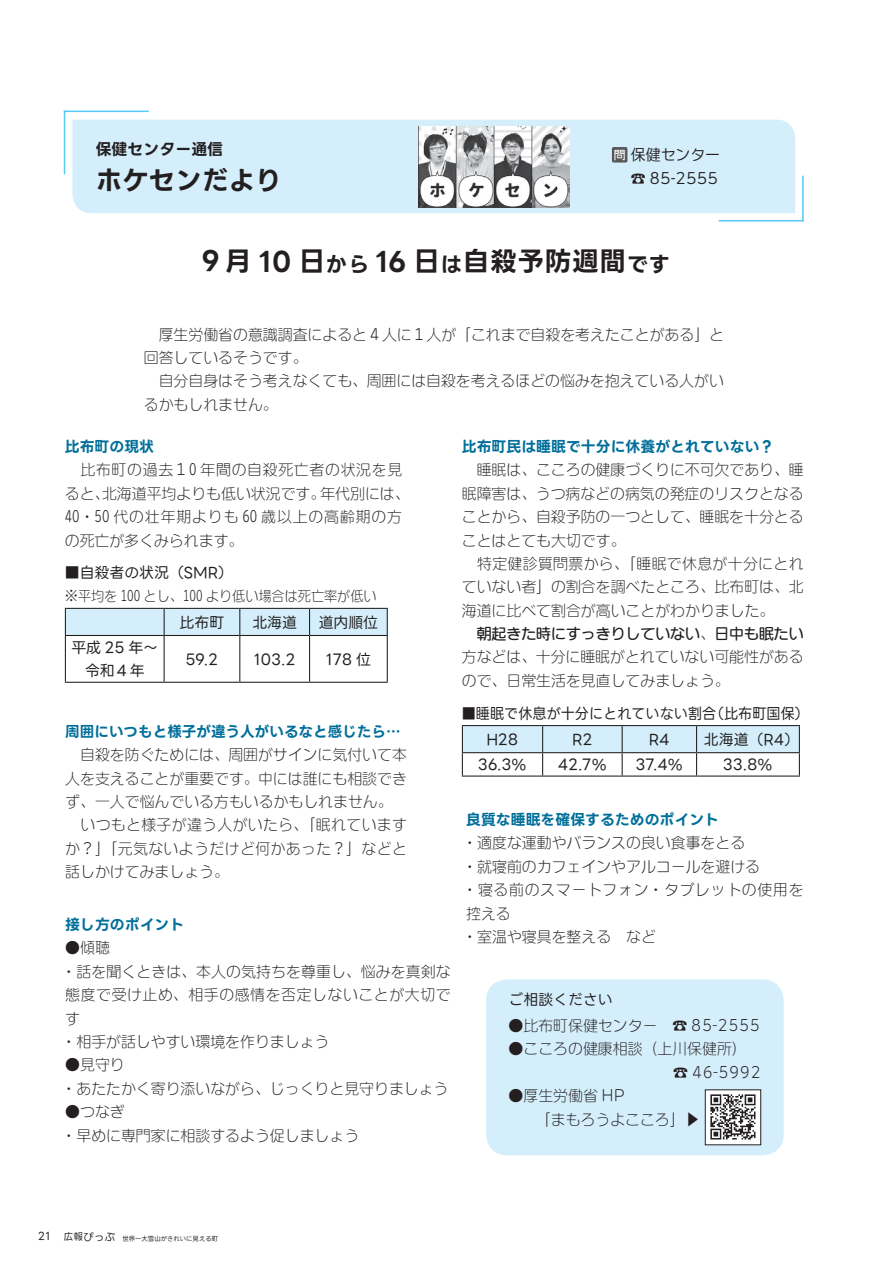
<style>
.page{position:relative;width:893px;height:1263px;background:#fff}
.page>*{position:absolute;margin:0;border:0;box-sizing:border-box;transform-origin:0 0}
.t1{font:700 26.55px "LINE Seed JP TTF";letter-spacing:.03em;color:#231f20}
.t2{font:700 26.55px "LINE Seed JP TTF";color:#231f20}
.t3{font:700 21.3px "LINE Seed JP TTF";color:#231f20}
.t4{font:700 15.9px "LINE Seed JP TTF";color:#231f20}
.t5{font:14.85px/23.4px "DFUD Maru Gothic W2 WIN RKSJ H";color:#231f20}
.t6{font:14.85px "LINE Seed JP OTF";color:#231f20}
.t7{font:700 14.85px "LINE Seed JP OTF";color:#006f9a}
.t8{font:14.85px/23.4px "DFUD Maru Gothic W2 WINP RKSJ H";color:#231f20}
.t9{font:14.85px/23.4px "DFUD Maru Gothic W2 WIN RKSJ H";letter-spacing:.06em;color:#231f20}
.t10{font:14.85px/25.8px "LINE Seed JP OTF";color:#231f20;scale:.95 1}
.t11{font:14.85px/23.4px "DFUD Maru Gothic W2 WIN RKSJ H";letter-spacing:.045em;color:#231f20}
.t12{font:14.85px "DFUD Maru Gothic W6 WIN RKSJ H";color:#231f20}
.t13{font:14.85px "DFUD Gothic W4 WINP RKSJ H";color:#231f20}
.t14{font:14.85px "DFUD Gothic W4 WIN RKSJ H";color:#231f20}
.t15{font:13.8px "DFUD Maru Gothic W2 WIN RKSJ H";color:#231f20;scale:.95 1}
.t16{font:11.25px "DFUD Gothic W6 WIN RKSJ H";color:#fff}
.t17{font:10.65px "LINE Seed JP OTF";color:#231f20}
.t18{font:6.45px "LINE Seed JP OTF";color:#231f20}
.s1{font-family:"Koz Min Pro"}
.s2{font-size:26.55px}
.s3{font-size:21.3px}
.s4{font-family:"DFUD Maru Gothic W2 WIN RKSJ H"}
.s5{font-family:"Koz Go Pro"}
.s6{font-size:9.6px}
</style>
<div class="page">
<div style="left:72px;top:120px;width:723px;height:93px;background:#d4effb"></div>
<hr style="left:64px;top:111px;width:85px;height:1px;background:#56cbf5">
<hr style="left:64px;top:111px;width:1px;height:63px;background:#56cbf5">
<hr style="left:719px;top:220px;width:85px;height:1px;background:#56cbf5">
<hr style="left:802px;top:176px;width:2px;height:45px;background:#56cbf5">
<div style="left:612px;top:147px;width:15px;height:16px;background:#57585a;border-radius:2px"></div>
<img style="left:418px;top:126px;width:151px;height:81px">
<svg style="left:65px;top:608px;width:323px;height:27px;background:#cbe4ef"></svg>
<hr style="left:65px;top:635px;width:99px;height:1px;background:#231f20">
<hr style="left:65px;top:636px;width:1px;height:46px;background:#231f20">
<hr style="left:164px;top:635px;width:76px;height:1px;background:#231f20">
<hr style="left:164px;top:636px;width:1px;height:46px;background:#231f20">
<hr style="left:240px;top:635px;width:70px;height:1px;background:#231f20">
<hr style="left:239px;top:636px;width:1px;height:46px;background:#231f20">
<hr style="left:310px;top:635px;width:78px;height:1px;background:#231f20">
<hr style="left:309px;top:636px;width:1px;height:46px;background:#231f20">
<hr style="left:387px;top:636px;width:1px;height:46px;background:#231f20">
<hr style="left:65px;top:682px;width:99px;height:1px;background:#231f20">
<hr style="left:164px;top:682px;width:76px;height:1px;background:#231f20">
<hr style="left:240px;top:682px;width:70px;height:1px;background:#231f20">
<hr style="left:310px;top:682px;width:78px;height:1px;background:#231f20">
<svg style="left:462px;top:725px;width:338px;height:50px"></svg>
<hr style="left:462px;top:775px;width:81px;height:2px;background:#231f20">
<hr style="left:543px;top:775px;width:79px;height:2px;background:#231f20">
<hr style="left:622px;top:775px;width:75px;height:2px;background:#231f20">
<hr style="left:697px;top:775px;width:103px;height:2px;background:#231f20">
<div style="left:486px;top:979px;width:298px;height:176px;background:#d4effb;border-radius:21px"></div>
<img style="left:707px;top:1091px;width:52px;height:52px">
<div style="left:705px;top:1089px;width:56px;height:56px;border:1px solid #231f20"></div>
<p class="t4" style="left:96px;top:140px;width:129px">保健センター通信</p>
<h1 class="t2" style="left:96px;top:165px;width:188px">ホケセンだより</h1>
<p class="t14" style="left:631px;top:145px;width:91px">保健センター</p>
<p class="t13" style="left:631px;top:168px;width:89px"><span class="s1">☎</span> 85-2555</p>
<p class="t16" style="left:614px;top:147px;width:12px">問</p>
<h1 class="t1" style="left:198px;top:247px;width:95px">９月 10</h1>
<h2 class="t3" style="left:299px;top:253px;width:72px"><span class="s2">日</span>から</h2>
<h1 class="t1" style="left:375px;top:247px;width:296px">16 日<span class="s3">は</span>自殺予防週間<span class="s3">です</span></h1>
<p class="t5" style="left:144px;top:322px;width:581px">　厚生労働省の意識調査によると４人に１人が「これまで自殺を考えたことがある」と回答しているそうです。<br>　自分自身はそう考えなくても、周囲には自殺を考えるほどの悩みを抱えている人がいるかもしれません。</p>
<p class="t7" style="left:65px;top:438px;width:91px">比布町の現状</p>
<p class="t11" style="left:320px;top:458px;width:91px;text-indent:-256px">　比布町の過去１0 年間の自殺死亡者の状況を見年代別には、</p>
<p class="t7" style="left:462px;top:438px;width:314px">比布町民は睡眠で十分に休養がとれていない?</p>
<p class="t5" style="left:462px;top:458px;width:343px">　睡眠は、こころの健康づくりに不可欠であり、睡眠障害は、うつ病などの病気の発症のリスクとなることから、自殺予防の一つとして、睡眠を十分とることはとても大切です。<br>　特定健診質問票から、「睡眠で休息が十分にとれていない者」の割合を調べたところ、比布町は、北海道に比べて割合が高いことがわかりました。</p>
<p class="t12" style="left:477px;top:623px;width:328px">朝起きた時にすっきりしていない<span class="s4">、</span>日中も眠たい</p>
<p class="t5" style="left:462px;top:645px;width:343px">方などは、十分に睡眠がとれていない可能性があるので、日常生活を見直してみましょう。</p>
<p class="t5" style="left:102px;top:482px;width:225px">北海道平均よりも低い状況です。</p>
<p class="t9" style="left:65px;top:482px;width:339px">ると、<br>40・50 代の壮年期よりも 60 歳以上の高齢期の方の死亡が多くみられます。</p>
<p class="t6" style="left:65px;top:562px;width:170px">■自殺者の状況（SMR(</p>
<p class="t15" style="left:65px;top:587px;width:330px">※平均を 100 とし、100 より低い場合は死亡率が低い</p>
<p class="t6" style="left:319px;top:611px;width:61px">道内順位</p>
<p class="t6" style="left:180px;top:611px;width:46px">比布町</p>
<p class="t6" style="left:252px;top:611px;width:46px">北海道</p>
<p class="t6" style="left:71px;top:636px;width:88px">平成 25 年~</p>
<p class="t6" style="left:326px;top:648px;width:47px">178 位</p>
<p class="t6" style="left:186px;top:648px;width:34px">59.2</p>
<p class="t6" style="left:254px;top:648px;width:43px">103.2</p>
<p class="t6" style="left:85px;top:660px;width:61px">令和４年</p>
<p class="t7" style="left:65px;top:723px;width:337px">周囲にいつもと様子が違う人がいるなと感じたら...</p>
<p class="t5" style="left:65px;top:743px;width:343px">　自殺を防ぐためには、周囲がサインに気付いて本人を支えることが重要です。中には誰にも相談できず、一人で悩んでいる方もいるかもしれません。　いつもと様子が違う人がいたら、「眠れていますか？」「元気ないようだけど何かあった？」などと話しかけてみましょう。</p>
<p class="t7" style="left:65px;top:916px;width:121px">接し方のポイント</p>
<p class="t5" style="left:62px;top:936px;width:391px">●傾聴<br>・話を聞くときは、本人の気持ちを尊重し、悩みを真剣な態度で受け止め、相手の感情を否定しないことが大切です<br>・相手が話しやすい環境を作りましょう</p>
<p class="t5" style="left:62px;top:1053px;width:388px">●見守り<br>・あたたかく寄り添いながら、じっくりと見守りましょう</p>
<p class="t5" style="left:62px;top:1100px;width:299px">●つなぎ<br>・早めに専門家に相談するよう促しましょう</p>
<p class="t10" style="left:710px;top:701px;width:106px">（比布町国保(</p>
<p class="t10" style="left:704px;top:701px;width:102px;text-indent:-242px">■睡眠で休息が十分にとれていない割合<br>北海道（R4(</p>
<p class="t6" style="left:486px;top:728px;width:34px">H28</p>
<p class="t6" style="left:572px;top:728px;width:22px">R2</p>
<p class="t6" style="left:649px;top:728px;width:23px">R4</p>
<p class="t6" style="left:478px;top:754px;width:50px">36.3%</p>
<p class="t6" style="left:558px;top:754px;width:51px">42.7%</p>
<p class="t6" style="left:636px;top:754px;width:49px">37.4%</p>
<p class="t6" style="left:723px;top:754px;width:51px">33.8%</p>
<p class="t7" style="left:466px;top:811px;width:254px">良質な睡眠を確保するためのポイント</p>
<p class="t5" style="left:462px;top:831px;width:343px">・適度な運動やバランスの良い食事をとる<br>・就寝前のカフェインやアルコールを避ける<br>・寝る前のスマートフォン・タブレットの使用を控える<br>・室温や寝具を整える　など</p>
<p class="t6" style="left:509px;top:988px;width:106px">ご相談ください</p>
<p class="t8" style="left:509px;top:1014px;width:150px">●比布町保健センター</p>
<p class="t8" style="left:673px;top:1037px;width:90px;text-indent:-164px">●こころの健康相談（上川保健所( <span class="s1">☎</span> 46-5992</p>
<p class="t8" style="left:509px;top:1084px;width:192px">●厚生労働省 HP<br>　　 「まもろうよこころ「<span class="s5">▶</span></p>
<p class="t8" style="left:672px;top:1014px;width:90px"><span class="s1">☎</span> 85-2555</p>
<p class="t17" style="left:38px;top:1229px;width:14px">21</p>
<p class="t17" style="left:64px;top:1229px;width:53px"><span class="s6">広報</span>ぴっぷ</p>
<p class="t18" style="left:122px;top:1234px;width:97px">世界一大雪山がきれいに見える町</p>
</div>
